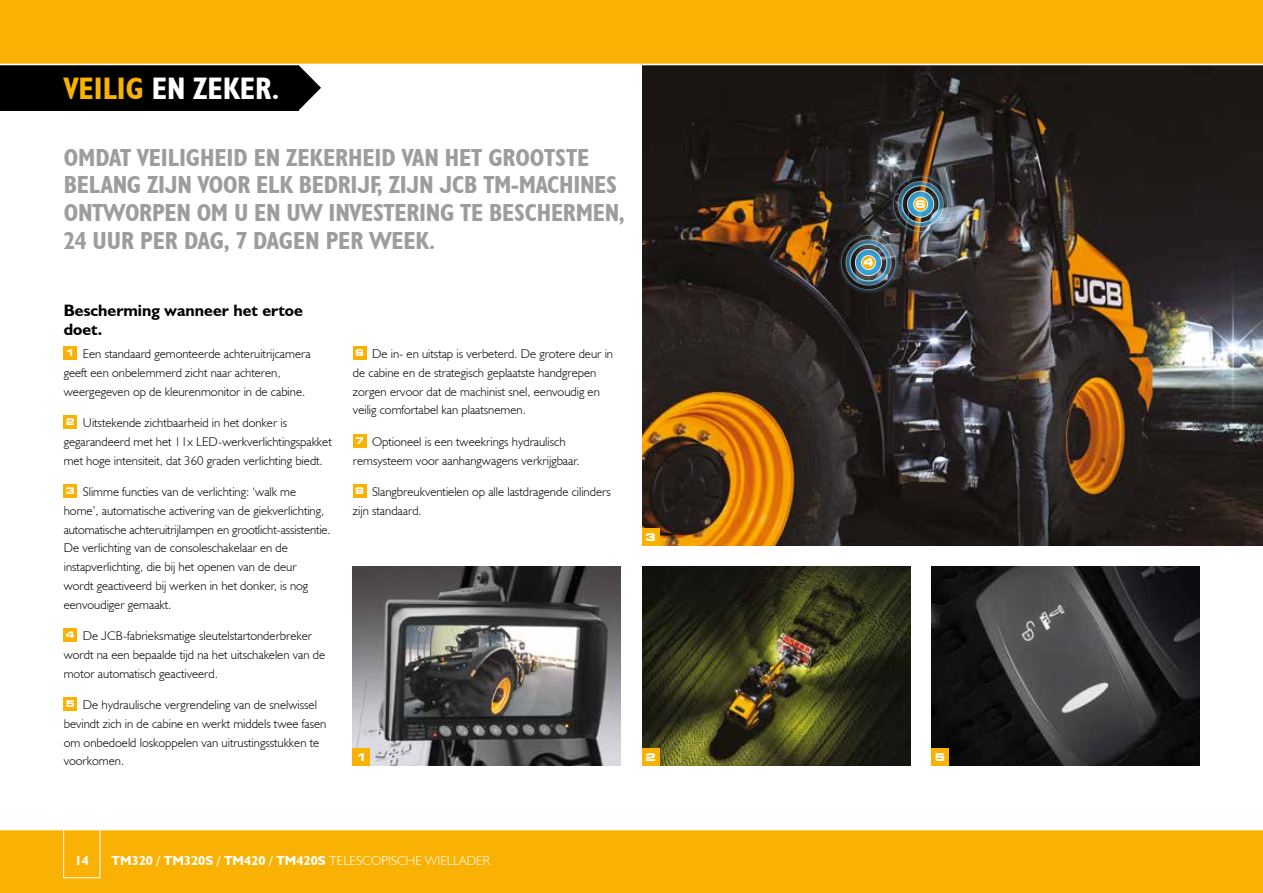
<style>
.page{position:relative;width:1263px;height:893px;background:#fff}
.page>*{position:absolute;margin:0;border:0;box-sizing:border-box;transform-origin:0 0}
.t1{font:700 condensed 31.2px "JCB Euro";color:#fff}
.t2{font:700 condensed 24.75px/27.8px "JCB Euro";letter-spacing:-.01em;color:#9d9d9c}
.t3{font:700 16.5px/18.8px "JCB Euro";color:#000}
.t4{font:700 13.2px "JCB Euro";color:#fff}
.t5{font:300 12.75px/18.8px "JCB Euro";color:#000}
.t6{font:700 expanded 10.5px "Square 721 BT";color:#fff}
.s1{color:#f9b104}
.s2{font-family:"Square 721 BT";font-weight:700;font-stretch:expanded;font-size:9.15px;color:#fff}
.s3{font-weight:300}
</style>
<div class="page">
<img style="left:642px;top:65px;width:621px;height:481px">
<svg style="left:298px;top:65px;width:23px;height:45px"></svg>
<div style="left:0;top:54px;width:298px;height:57px;background:#000"></div>
<div style="left:0;top:829px;width:1263px;height:64px;background:#f9b104"></div>
<div style="left:0;top:0;width:1263px;height:64px;background:#f9b104"></div>
<div style="left:64px;top:346px;width:13px;height:14px;background:#f9b104"></div>
<div style="left:64px;top:416px;width:13px;height:13px;background:#f9b104"></div>
<div style="left:64px;top:485px;width:13px;height:13px;background:#f9b104"></div>
<div style="left:64px;top:629px;width:13px;height:13px;background:#f9b104"></div>
<div style="left:64px;top:698px;width:13px;height:13px;background:#f9b104"></div>
<div style="left:63px;top:829px;width:37px;height:49px;border:1px solid #fff"></div>
<div style="left:353px;top:347px;width:13px;height:13px;background:#f9b104"></div>
<div style="left:353px;top:434px;width:13px;height:13px;background:#f9b104"></div>
<div style="left:353px;top:485px;width:13px;height:13px;background:#f9b104"></div>
<img style="left:931px;top:567px;width:268px;height:198px">
<div style="left:931px;top:748px;width:17px;height:17px;background:#f9b104"></div>
<img style="left:353px;top:567px;width:268px;height:198px">
<div style="left:353px;top:748px;width:17px;height:17px;background:#f9b104"></div>
<div style="left:642px;top:529px;width:17px;height:17px;background:#f9b104"></div>
<img style="left:642px;top:567px;width:268px;height:198px">
<div style="left:642px;top:748px;width:17px;height:17px;background:#f9b104"></div>
<img style="left:836px;top:172px;width:117px;height:123px">
<hr style="left:0;top:64px;width:1263px;height:1px;background:#fff">
<hr style="left:0;top:829px;width:1263px;height:1px;background:#fff">
<h1 class="t1" style="left:64px;top:69px;width:217px"><span class="s1">VEILIG</span> EN ZEKER.</h1>
<h2 class="t2" style="left:64px;top:143px;width:563px">OMDAT VEILIGHEID EN ZEKERHEID VAN HET GROOTSTE BELANG ZIJN VOOR ELK BEDRIJF, ZIJN JCB TM-MACHINES ONTWORPEN OM U EN UW INVESTERING TE BESCHERMEN, 24 UUR PER DAG, 7 DAGEN PER WEEK.</h2>
<p class="t6" style="left:863px;top:256px;width:12px">4</p>
<p class="t6" style="left:915px;top:198px;width:12px">6</p>
<p class="t3" style="left:64px;top:301px;width:241px">Bescherming wanneer het ertoe doet.</p>
<p class="t5" style="left:64px;top:344px;width:248px"><span class="s2">1</span> Een standaard gemonteerde achteruitrijcamera geeft een onbelemmerd zicht naar achteren, weergegeven op de kleurenmonitor in de cabine.</p>
<p class="t5" style="left:64px;top:413px;width:269px"><span class="s2">2</span> Uitstekende zichtbaarheid in het donker is gegarandeerd met het 11x LED-werkverlichtingspakket met hoge intensiteit, dat 360 graden verlichting biedt.</p>
<p class="t5" style="left:64px;top:482px;width:268px"><span class="s2">3</span> Slimme functies van de verlichting: ‘walk me home’, automatische activering van de giekverlichting, automatische achteruitrijlampen en grootlicht-assistentie.<br>De verlichting van de consoleschakelaar en de instapverlichting, die bij het openen van de deur<br>wordt geactiveerd bij werken in het donker, is nog eenvoudiger gemaakt.</p>
<p class="t5" style="left:64px;top:626px;width:263px"><span class="s2">4</span> De JCB‑fabrieksmatige sleutelstartonderbreker wordt na een bepaalde tijd na het uitschakelen van de motor automatisch geactiveerd.</p>
<p class="t5" style="left:64px;top:695px;width:264px"><span class="s2">5</span> De hydraulische vergrendeling van de snelwissel bevindt zich in de cabine en werkt middels twee fasen om onbedoeld loskoppelen van uitrustingsstukken te voorkomen.</p>
<p class="t5" style="left:353px;top:344px;width:262px"><span class="s2">6</span> De in‑ en uitstap is verbeterd. De grotere deur in de cabine en de strategisch geplaatste handgrepen zorgen ervoor dat de machinist snel, eenvoudig en veilig comfortabel kan plaatsnemen.</p>
<p class="t5" style="left:353px;top:432px;width:228px"><span class="s2">7</span> Optioneel is een tweekrings hydraulisch remsysteem voor aanhangwagens verkrijgbaar.</p>
<p class="t5" style="left:353px;top:482px;width:259px"><span class="s2">8</span> Slangbreukventielen op alle lastdragende cilinders zijn standaard.</p>
<p class="t6" style="left:645px;top:531px;width:12px">3</p>
<p class="t6" style="left:645px;top:751px;width:12px">2</p>
<p class="t6" style="left:356px;top:751px;width:12px">1</p>
<p class="t6" style="left:935px;top:751px;width:12px">5</p>
<p class="t4" style="left:75px;top:852px;width:16px">14</p>
<p class="t4" style="left:112px;top:852px;width:380px">TM320 / TM320S / TM420 / TM420S <span class="s3">TELESCOPISCHE WIELLADER</span></p>
</div>
